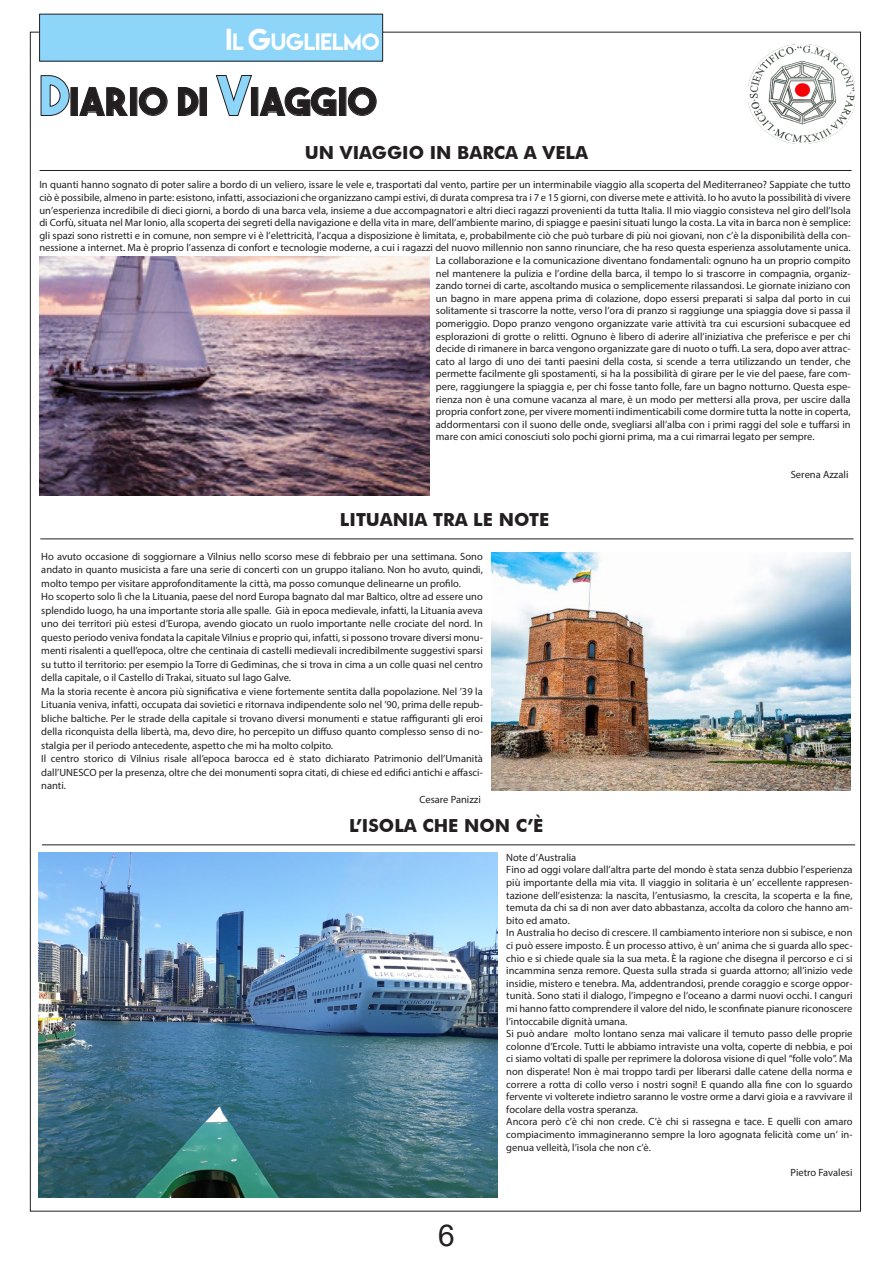
<style>
.page{position:relative;width:893px;height:1263px;background:#fff}
.page>*{position:absolute;margin:0;border:0;box-sizing:border-box;transform-origin:0 0}
.t1{font:37.8px "The Bold Font";letter-spacing:.015em;color:#231f20}
.t2{font:30px "Arial";color:#231f20}
.t3{font:21px "Lemon Milk";color:#fff}
.t4{font:700 18px "Futura BT";color:#231f20}
.t5{font:10.5px/12.6px "Myriad Pro";color:#231f20;text-align:justify}
.s1{font-size:27px}
.s2{font-size:54px;color:#8ed5fa}
</style>
<div class="page">
<img style="left:748px;top:44px;width:107px;height:100px">
<div style="left:40px;top:14px;width:342px;height:47px;background:#8ed5fa"></div>
<svg style="left:40px;top:75px;width:30px;height:41px"></svg>
<svg style="left:79px;top:87px;width:49px;height:29px"></svg>
<div style="left:130px;top:88px;width:7px;height:27px;border:1px solid #231f20"></div>
<svg style="left:139px;top:87px;width:29px;height:29px"></svg>
<svg style="left:178px;top:87px;width:21px;height:29px"></svg>
<svg style="left:215px;top:75px;width:37px;height:41px"></svg>
<div style="left:251px;top:88px;width:7px;height:27px;border:1px solid #231f20"></div>
<svg style="left:259px;top:87px;width:78px;height:29px"></svg>
<div style="left:339px;top:88px;width:7px;height:27px;border:1px solid #231f20"></div>
<svg style="left:347px;top:87px;width:30px;height:29px"></svg>
<hr style="left:40px;top:170px;width:811px;height:1px;background:#231f20">
<hr style="left:40px;top:539px;width:813px;height:1px;background:#231f20">
<img style="left:39px;top:256px;width:390px;height:239px">
<img style="left:491px;top:552px;width:359px;height:239px">
<hr style="left:42px;top:844px;width:813px;height:1px;background:#231f20">
<img style="left:38px;top:853px;width:459px;height:344px">
<p class="t3" style="left:225px;top:27px;width:155px"><span class="s1">I</span>L <span class="s1">G</span>UGLIELMO</p>
<p class="t1" style="left:40px;top:78px;width:338px"><span class="s2">D</span>IARIO DI <span class="s2">V</span>IAGGIO</p>
<p class="t4" style="left:305px;top:142px;width:285px">UN VIAGGIO IN BARCA A VELA</p>
<p class="t5" style="left:39px;top:178px;width:812px">In quanti hanno sognato di poter salire a bordo di un veliero, issare le vele e, trasportati dal vento, partire per un interminabile viaggio alla scoperta del Mediterraneo? Sappiate che tutto</p>
<p class="t5" style="left:39px;top:191px;width:812px">ciò è possibile, almeno in parte: esistono, infatti, associazioni che organizzano campi estivi, di durata compresa tra i 7 e 15 giorni, con diverse mete e attività. Io ho avuto la possibilità di vivere</p>
<p class="t5" style="left:39px;top:204px;width:812px">un’esperienza incredibile di dieci giorni, a bordo di una barca vela, insieme a due accompagnatori e altri dieci ragazzi provenienti da tutta Italia. Il mio viaggio consisteva nel giro dell’Isola</p>
<p class="t5" style="left:39px;top:216px;width:812px">di Corfù, situata nel Mar Ionio, alla scoperta dei segreti della navigazione e della vita in mare, dell’ambiente marino, di spiagge e paesini situati lungo la costa. La vita in barca non è semplice:</p>
<p class="t5" style="left:39px;top:229px;width:812px">gli spazi sono ristretti e in comune, non sempre vi è l’elettricità, l’acqua a disposizione è limitata, e, probabilmente ciò che può turbare di più noi giovani, non c’è la disponibilità della con-</p>
<p class="t5" style="left:39px;top:241px;width:812px">nessione a internet. Ma è proprio l’assenza di confort e tecnologie moderne, a cui i ragazzi del nuovo millennio non sanno rinunciare, che ha reso questa esperienza assolutamente unica.</p>
<p class="t5" style="left:436px;top:254px;width:416px">La collaborazione e la comunicazione diventano fondamentali: ognuno ha un proprio compito</p>
<p class="t5" style="left:436px;top:267px;width:416px">nel mantenere la pulizia e l’ordine della barca, il tempo lo si trascorre in compagnia, organiz-</p>
<p class="t5" style="left:436px;top:279px;width:416px">zando tornei di carte, ascoltando musica o semplicemente rilassandosi. Le giornate iniziano con</p>
<p class="t5" style="left:436px;top:292px;width:416px">un bagno in mare appena prima di colazione, dopo essersi preparati si salpa dal porto in cui</p>
<p class="t5" style="left:436px;top:304px;width:416px">solitamente si trascorre la notte, verso l’ora di pranzo si raggiunge una spiaggia dove si passa il</p>
<p class="t5" style="left:436px;top:317px;width:416px">pomeriggio. Dopo pranzo vengono organizzate varie attività tra cui escursioni subacquee ed</p>
<p class="t5" style="left:436px;top:330px;width:416px">esplorazioni di grotte o relitti. Ognuno è libero di aderire all’iniziativa che preferisce e per chi</p>
<p class="t5" style="left:436px;top:342px;width:416px">decide di rimanere in barca vengono organizzate gare di nuoto o tuffi. La sera, dopo aver attrac-</p>
<p class="t5" style="left:436px;top:355px;width:416px">cato al largo di uno dei tanti paesini della costa, si scende a terra utilizzando un tender, che</p>
<p class="t5" style="left:436px;top:367px;width:416px">permette facilmente gli spostamenti, si ha la possibilità di girare per le vie del paese, fare com-</p>
<p class="t5" style="left:436px;top:380px;width:416px">pere, raggiungere la spiaggia e, per chi fosse tanto folle, fare un bagno notturno. Questa espe-</p>
<p class="t5" style="left:436px;top:393px;width:416px">rienza non è una comune vacanza al mare, è un modo per mettersi alla prova, per uscire dalla</p>
<p class="t5" style="left:436px;top:405px;width:416px">propria confort zone, per vivere momenti indimenticabili come dormire tutta la notte in coperta,</p>
<p class="t5" style="left:436px;top:418px;width:416px">addormentarsi con il suono delle onde, svegliarsi all’alba con i primi raggi del sole e tuffarsi in</p>
<p class="t5" style="left:436px;top:430px;width:380px">mare con amici conosciuti solo pochi giorni prima, ma a cui rimarrai legato per sempre.</p>
<p class="t5" style="left:790px;top:468px;width:59px">Serena Azzali</p>
<p class="t4" style="left:340px;top:508px;width:211px">LITUANIA TRA LE NOTE</p>
<p class="t5" style="left:41px;top:549px;width:443px;line-height:13.5px">Ho avuto occasione di soggiornare a Vilnius nello scorso mese di febbraio per una settimana. Sono andato in quanto musicista a fare una serie di concerti con un gruppo italiano. Non ho avuto, quindi, molto tempo per visitare approfonditamente la città, ma posso comunque delinearne un profilo.</p>
<p class="t5" style="left:41px;top:590px;width:443px;line-height:13.5px">Ho scoperto solo lì che la Lituania, paese del nord Europa bagnato dal mar Baltico, oltre ad essere uno splendido luogo, ha una importante storia alle spalle. Già in epoca medievale, infatti, la Lituania aveva uno dei territori più estesi d’Europa, avendo giocato un ruolo importante nelle crociate del nord. In questo periodo veniva fondata la capitale Vilnius e proprio qui, infatti, si possono trovare diversi monu&shy;menti risalenti a quell’epoca, oltre che centinaia di castelli medievali incredibilmente suggestivi sparsi su tutto il territorio: per esempio la Torre di Gediminas, che si trova in cima a un colle quasi nel centro della capitale, o il Castello di Trakai, situato sul lago Galve.</p>
<p class="t5" style="left:41px;top:684px;width:443px;line-height:13.5px">Ma la storia recente è ancora più significativa e viene fortemente sentita dalla popolazione. Nel ’39 la Lituania veniva, infatti, occupata dai sovietici e ritornava indipendente solo nel ’90, prima delle repub&shy;bliche baltiche. Per le strade della capitale si trovano diversi monumenti e statue raffiguranti gli eroi della riconquista della libertà, ma, devo dire, ho percepito un diffuso quanto complesso senso di no&shy;stalgia per il periodo antecedente, aspetto che mi ha molto colpito.</p>
<p class="t5" style="left:41px;top:752px;width:443px;line-height:13.5px">Il centro storico di Vilnius risale all’epoca barocca ed è stato dichiarato Patrimonio dell’Umanità dall’UNESCO per la presenza, oltre che dei monumenti sopra citati, di chiese ed edifici antichi e affasci&shy;nanti.</p>
<p class="t5" style="left:419px;top:793px;width:63px">Cesare Panizzi</p>
<p class="t4" style="left:349px;top:814px;width:196px">L’ISOLA CHE NON C’È</p>
<p class="t5" style="left:506px;top:851px;width:72px">Note d’Australia</p>
<p class="t5" style="left:506px;top:863px;width:348px">Fino ad oggi volare dall’altra parte del mondo è stata senza dubbio l’esperienza più importante della mia vita. Il viaggio in solitaria è un’ eccellente rappresen&shy;tazione dell’esistenza: la nascita, l’entusiasmo, la crescita, la scoperta e la fine, temuta da chi sa di non aver dato abbastanza, accolta da coloro che hanno am&shy;bito ed amato.</p>
<p class="t5" style="left:506px;top:926px;width:348px">In Australia ho deciso di crescere. Il cambiamento interiore non si subisce, e non ci può essere imposto. È un processo attivo, è un’ anima che si guarda allo spec&shy;chio e si chiede quale sia la sua meta. È la ragione che disegna il percorso e ci si incammina senza remore. Questa sulla strada si guarda attorno; all’inizio vede insidie, mistero e tenebra. Ma, addentrandosi, prende coraggio e scorge oppor&shy;tunità. Sono stati il dialogo, l’impegno e l’oceano a darmi nuovi occhi. I canguri mi hanno fatto comprendere il valore del nido, le sconfinate pianure riconoscere l’intoccabile dignità umana.</p>
<p class="t5" style="left:506px;top:1027px;width:348px">Si può andare molto lontano senza mai valicare il temuto passo delle proprie colonne d’Ercole. Tutti le abbiamo intraviste una volta, coperte di nebbia, e poi ci siamo voltati di spalle per reprimere la dolorosa visione di quel “folle volo”. Ma non disperate! Non è mai troppo tardi per liberarsi dalle catene della norma e correre a rotta di collo verso i nostri sogni! E quando alla fine con lo sguardo fervente vi volterete indietro saranno le vostre orme a darvi gioia e a ravvivare il focolare della vostra speranza.</p>
<p class="t5" style="left:506px;top:1115px;width:348px">Ancora però c’è chi non crede. C’è chi si rassegna e tace. E quelli con amaro compiacimento immagineranno sempre la loro agognata felicità come un’ in&shy;genua velleità, l’isola che non c’è.</p>
<p class="t5" style="left:790px;top:1166px;width:63px">Pietro Favalesi</p>
<h2 class="t2" style="left:438px;top:1214px;width:18px">6</h2>
</div>
